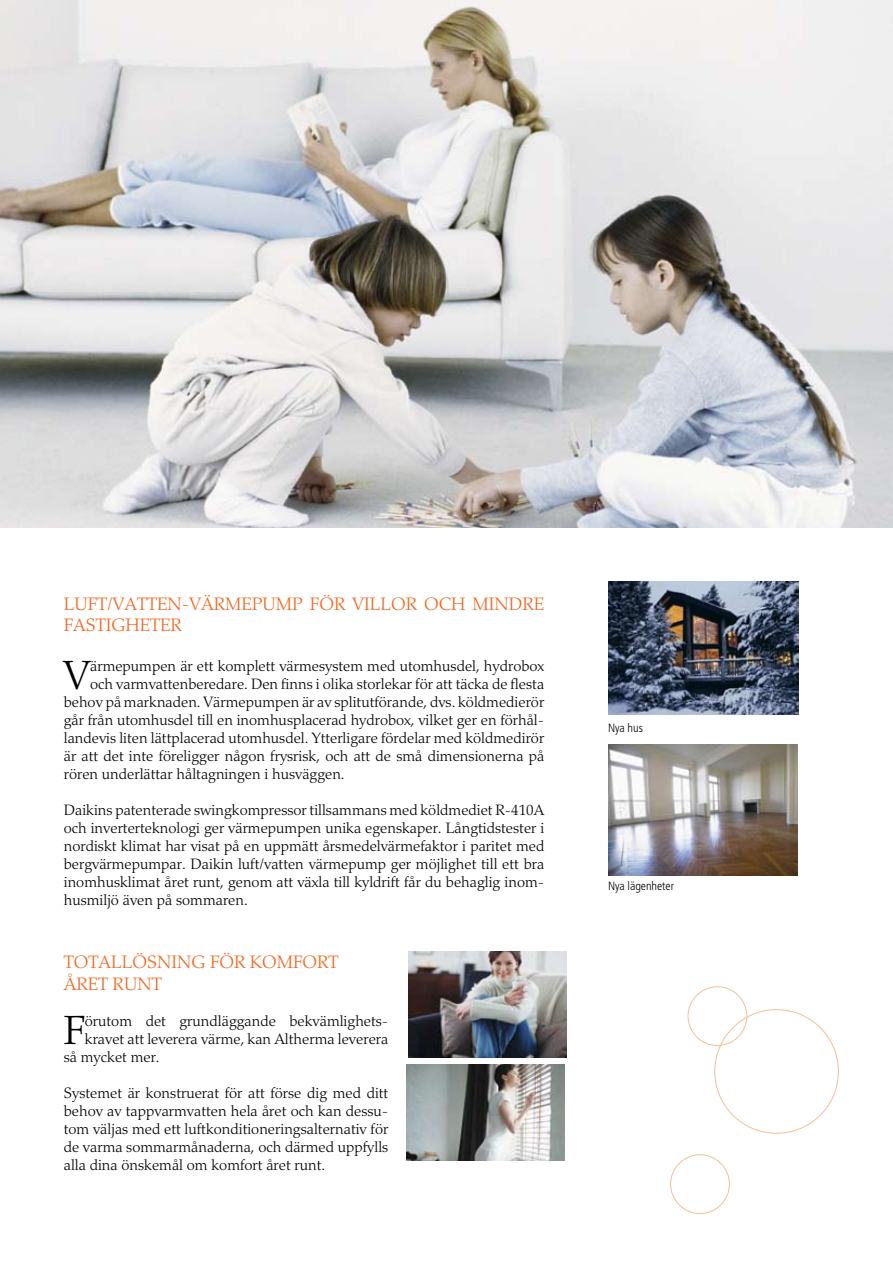
<style>
.page{position:relative;width:893px;height:1263px;background:#fff}
.page>*{position:absolute;margin:0;border:0;box-sizing:border-box;transform-origin:0 0}
.t1{font:300 40.65px "Palatino";color:#000}
.t2{font:300 18px/21.6px "Palatino";color:#f26721}
.t3{font:300 15px/18px "Palatino";color:#000;text-align:justify}
.t4{font:300 condensed 12px "Frutiger LT Std";color:#000}
</style>
<div class="page">
<img style="left:0;top:0;width:893px;height:527px">
<img style="left:608px;top:744px;width:190px;height:131px">
<img style="left:608px;top:581px;width:190px;height:133px">
<img style="left:407px;top:1064px;width:157px;height:97px">
<img style="left:408px;top:951px;width:158px;height:106px">
<div style="left:688px;top:986px;width:59px;height:60px;border:1px solid #f5be95;border-radius:50%"></div>
<div style="left:670px;top:1154px;width:60px;height:60px;border:1px solid #f5be95;border-radius:50%"></div>
<p class="t2" style="left:64px;top:593px;width:152px">LUft/vatten-värm</p>
<p class="t2" style="left:242px;top:593px;width:304px">epump för villor och mindre</p>
<p class="t2" style="left:64px;top:615px;width:115px">fastigheter</p>
<h1 class="t1" style="left:64px;top:652px;width:28px">V</h1>
<p class="t3" style="left:90px;top:657px;width:456px">ärmepumpen är ett komplett värmesystem med utomhusdel, hydrobox</p>
<p class="t3" style="left:90px;top:675px;width:456px">och varmvattenberedare. Den finns i olika storlekar för att täcka de flesta</p>
<p class="t3" style="left:64px;top:693px;width:482px">behov på marknaden. Värmepumpen är av splitutförande, dvs. köldmedierör</p>
<p class="t3" style="left:64px;top:711px;width:482px">går från utomhusdel till en inomhusplacerad hydrobox, vilket ger en förhål-</p>
<p class="t3" style="left:64px;top:729px;width:482px">landevis liten lättplacerad utomhusdel. Ytterligare fördelar med köldmedirör</p>
<p class="t3" style="left:64px;top:747px;width:482px">är att det inte föreligger någon frysrisk, och att de små dimensionerna på</p>
<p class="t3" style="left:64px;top:765px;width:282px">rören underlättar håltagningen i husväggen.</p>
<p class="t3" style="left:64px;top:801px;width:482px">Daikins patenterade swingkompressor tillsammans med köldmediet R-410A och inverterteknologi ger värmepumpen unika egenskaper. Långtidstester i nordiskt klimat har visat på en uppmätt årsmedelvärmefaktor i paritet med bergvärmepumpar. Daikin luft/vatten värmepump ger möjlighet till ett bra inomhusklimat året runt, genom att växla till kyldrift får du behaglig inom&shy;husmiljö även på sommaren.</p>
<p class="t2" style="left:64px;top:952px;width:276px">Totallö sning för KOMFORT året runt</p>
<h1 class="t1" style="left:64px;top:1007px;width:21px">F</h1>
<p class="t3" style="left:85px;top:1012px;width:305px">örutom det grundläggande bekvämlighets-</p>
<p class="t3" style="left:85px;top:1030px;width:305px">kravet att leverera värme, kan Altherma leverera</p>
<p class="t3" style="left:64px;top:1048px;width:97px">så mycket mer.</p>
<p class="t3" style="left:64px;top:1084px;width:326px">Systemet är konstruerat för att förse dig med ditt behov av tappvarmvatten hela året och kan dessu&shy;tom väljas med ett luftkonditioneringsalternativ för de varma sommarmånaderna, och därmed uppfylls alla dina önskemål om komfort året runt.</p>
<p class="t4" style="left:608px;top:721px;width:36px">Nya hus</p>
<p class="t4" style="left:608px;top:879px;width:67px">Nya lägenheter</p>
</div>
